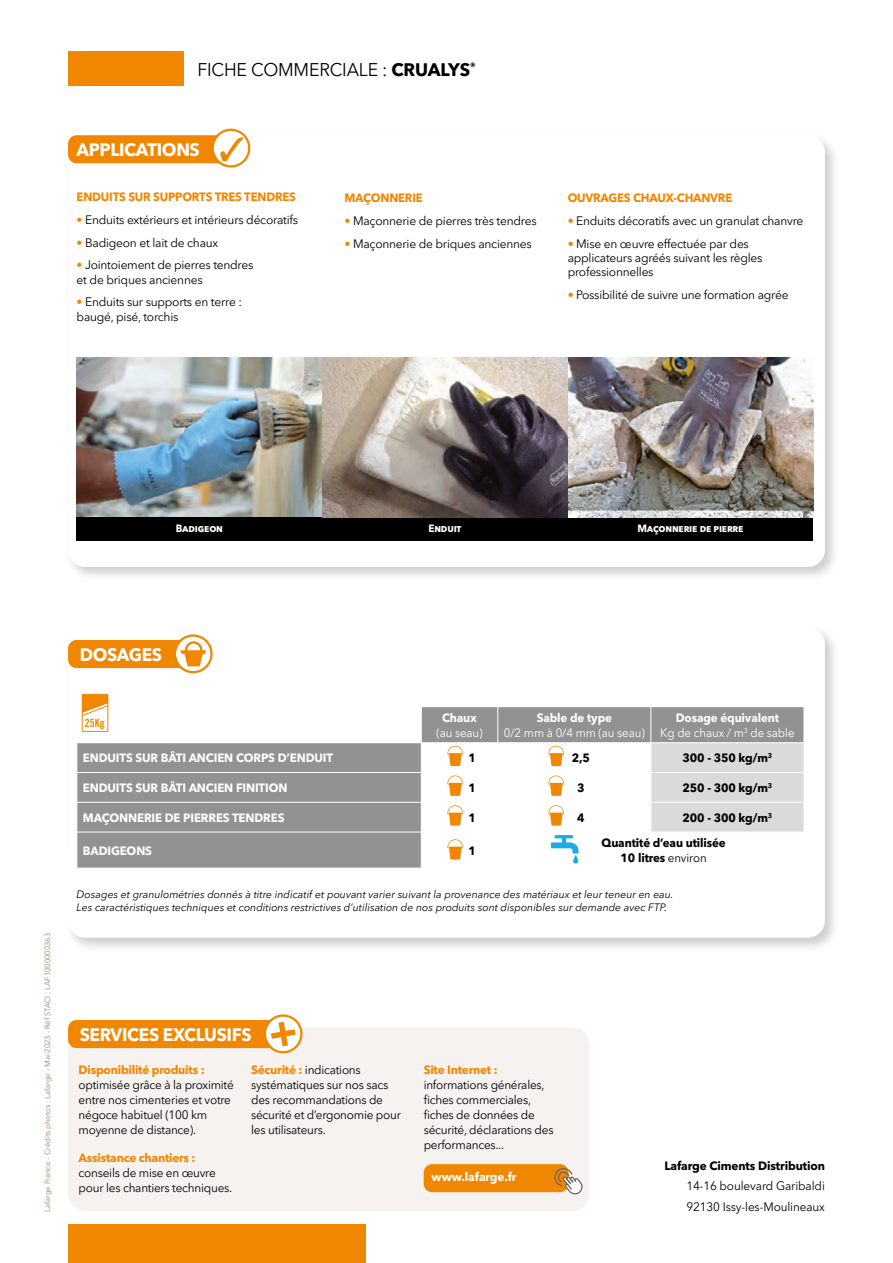
<style>
.page{position:relative;width:893px;height:1263px;background:#fff}
.page>*{position:absolute;margin:0;border:0;box-sizing:border-box;transform-origin:0 0}
.t1{font:700 18px "Avenir Lafarge";letter-spacing:-.02em;color:#fff;scale:.96 1}
.t2{font:18px "Avenir Lafarge";letter-spacing:-.01em;color:#000}
.t3{font:12px/15px "Avenir Lafarge";letter-spacing:-.02em;color:#000}
.t4{font:700 12px "Avenir Lafarge";letter-spacing:-.01em;color:#fff;scale:.96 1}
.t5{font:700 12px/15px "Avenir Lafarge";letter-spacing:-.01em;color:#000;text-align:center;scale:.96 1}
.t6{font:12px/15px "Avenir Lafarge";letter-spacing:-.01em;color:#fff;text-align:center;scale:.96 1}
.t7{font:700 12px "Avenir Lafarge";letter-spacing:-.02em;color:#f18700;scale:.96 1}
.t8{font:700 12px "Avenir Lafarge";letter-spacing:-.02em;color:#f18700}
.t9{font:700 12px "Avenir Lafarge";letter-spacing:-.01em;color:#000}
.t10{font:700 12px "Avenir Lafarge";letter-spacing:-.01em;color:#fff}
.t11{font:italic 10.5px/12.6px "Avenir Lafarge";color:#000}
.t12{font:700 10.5px "Avenir Lafarge";letter-spacing:-.02em;color:#fff;scale:.96 1}
.t13{font:7.5px "Avenir Lafarge";color:#968579}
.s1{font-weight:700}
.s2{color:#f18700}
.s3{font-weight:400}
.s4{font-weight:700;color:#f18700}
</style>
<div class="page">
<div style="left:65px;top:624px;width:775px;height:329px;background:#000;opacity:.2"></div>
<div style="left:68px;top:627px;width:757px;height:311px;background:#fff;border-radius:17px"></div>
<div style="left:65px;top:132px;width:775px;height:450px;background:#000;opacity:.2"></div>
<div style="left:68px;top:135px;width:757px;height:432px;background:#fff;border-radius:17px"></div>
<div style="left:68px;top:1225px;width:298px;height:38px;background:#f18700"></div>
<div style="left:68px;top:135px;width:170px;height:28px;background:#f18700;border-radius:9px"></div>
<div style="left:68px;top:640px;width:125px;height:28px;background:#f18700;border-radius:9px"></div>
<div style="left:68px;top:51px;width:116px;height:35px;background:#f18700"></div>
<img style="left:77px;top:357px;width:245px;height:160px">
<div style="left:77px;top:517px;width:736px;height:24px;background:#000"></div>
<svg style="left:172px;top:634px;width:41px;height:40px"></svg>
<div style="left:82px;top:694px;width:26px;height:38px;border:1px solid #f18700"></div>
<div style="left:68px;top:1027px;width:522px;height:184px;background:#f5f2ef;border-radius:18px"></div>
<div style="left:68px;top:1020px;width:219px;height:28px;background:#f18700;border-radius:9px"></div>
<svg style="left:262px;top:1014px;width:41px;height:40px"></svg>
<div style="left:45px;top:848px;width:23px;height:364px;background:#fff"></div>
<div style="left:424px;top:1164px;width:144px;height:28px;background:#f18700;border-radius:9px"></div>
<svg style="left:554px;top:1168px;width:29px;height:26px"></svg>
<svg style="left:210px;top:129px;width:42px;height:39px"></svg>
<img style="left:568px;top:357px;width:245px;height:160px">
<svg style="left:322px;top:357px;width:246px;height:160px;background:#8e847f"></svg>
<svg style="left:77px;top:695px;width:727px;height:173px"></svg>
<h1 class="t2" style="left:197px;top:55px;width:280px">FICHE COMMERCIALE : <span class="s1">CRUALYS</span><sup>®</sup></h1>
<h1 class="t1" style="left:77px;top:135px;width:130px">APPLICATIONS</h1>
<p class="t7" style="left:77px;top:187px;width:230px">ENDUITS SUR SUPPORTS TRES TENDRES</p>
<p class="t3" style="left:77px;top:211px;width:223px"><span class="s2">•</span> Enduits extérieurs et intérieurs décoratifs</p>
<p class="t3" style="left:77px;top:234px;width:143px"><span class="s2">•</span> Badigeon et lait de chaux</p>
<p class="t3" style="left:77px;top:257px;width:178px;line-height:14.2px"><span class="s2">•</span> Jointoiement de pierres tendres et de briques anciennes</p>
<p class="t3" style="left:77px;top:294px;width:167px;line-height:14.2px"><span class="s2">•</span> Enduits sur supports en terre : baugé, pisé, torchis</p>
<p class="t7" style="left:344px;top:188px;width:83px">MAÇONNERIE</p>
<p class="t3" style="left:344px;top:212px;width:194px"><span class="s2">•</span> Maçonnerie de pierres très tendres</p>
<p class="t3" style="left:344px;top:235px;width:189px"><span class="s2">•</span> Maçonnerie de briques anciennes</p>
<p class="t7" style="left:568px;top:188px;width:173px">OUVRAGES CHAUX-CHANVRE</p>
<p class="t3" style="left:568px;top:212px;width:237px"><span class="s2">•</span> Enduits décoratifs avec un granulat chanvre</p>
<p class="t3" style="left:568px;top:235px;width:196px;line-height:14.2px"><span class="s2">•</span> Mise en œuvre effectuée par des applicateurs agréés suivant les règles professionnelles</p>
<p class="t3" style="left:568px;top:286px;width:222px"><span class="s2">•</span> Possibilité de suivre une formation agrée</p>
<p class="t12" style="left:176px;top:520px;width:51px">Badigeon</p>
<p class="t12" style="left:428px;top:520px;width:36px">Enduit</p>
<p class="t12" style="left:637px;top:520px;width:112px">Maçonnerie de pierre</p>
<p class="t13" style="left:42px;top:1212px;width:280px;rotate:-90deg">Lafarge France - Crédits photos : Lafarge - Mai 2023 - Réf STACI : LAF1000000363</p>
<h1 class="t1" style="left:80px;top:640px;width:87px">DOSAGES</h1>
<p class="t4" style="left:442px;top:708px;width:38px">Chaux</p>
<p class="t6" style="left:436px;top:724px;width:50px">(au seau)</p>
<p class="t4" style="left:537px;top:708px;width:80px">Sable de type</p>
<p class="t6" style="left:504px;top:724px;width:148px">0/2 mm à 0/4 mm (au seau)</p>
<p class="t6" style="left:660px;top:709px;width:141px"><span class="s1">Dosage équivalent<br></span>Kg de chaux / m<sup>3</sup> de sable</p>
<p class="t4" style="left:83px;top:748px;width:262px">ENDUITS SUR BÂTI ANCIEN CORPS D’ENDUIT</p>
<p class="t5" style="left:469px;top:749px;width:9px">1</p>
<p class="t5" style="left:572px;top:749px;width:20px">2,5</p>
<p class="t5" style="left:683px;top:749px;width:95px">300 - 350 kg/m<sup>3</sup></p>
<p class="t4" style="left:83px;top:778px;width:215px">ENDUITS SUR BÂTI ANCIEN FINITION</p>
<p class="t5" style="left:469px;top:779px;width:9px">1</p>
<p class="t5" style="left:577px;top:779px;width:9px">3</p>
<p class="t5" style="left:683px;top:779px;width:95px">250 - 300 kg/m<sup>3</sup></p>
<p class="t4" style="left:83px;top:808px;width:212px">MAÇONNERIE DE PIERRES TENDRES</p>
<p class="t5" style="left:469px;top:809px;width:9px">1</p>
<p class="t5" style="left:577px;top:809px;width:9px">4</p>
<p class="t5" style="left:683px;top:809px;width:95px">200 - 300 kg/m<sup>3</sup></p>
<p class="t4" style="left:83px;top:841px;width:74px">BADIGEONS</p>
<p class="t5" style="left:469px;top:842px;width:9px">1</p>
<p class="t5" style="left:602px;top:834px;width:131px">Quantité d’eau utilisée<br>10 litres <span class="s3">environ</span></p>
<p class="t11" style="left:77px;top:887px;width:598px">Dosages et granulométries donnés à titre indicatif et pouvant varier suivant la provenance des matériaux et leur teneur en eau.<br>Les caractéristiques techniques et conditions restrictives d’utilisation de nos produits sont disponibles sur demande avec FTP.</p>
<h1 class="t1" style="left:80px;top:1020px;width:181px">SERVICES EXCLUSIFS</h1>
<p class="t8" style="left:79px;top:1060px;width:127px">Disponibilité produits :</p>
<p class="t3" style="left:79px;top:1076px;width:157px">optimisée grâce à la proximité entre nos cimenteries et votre négoce habituel (100 km moyenne de distance).</p>
<p class="t8" style="left:79px;top:1148px;width:118px">Assistance chantiers :</p>
<p class="t3" style="left:79px;top:1164px;width:155px">conseils de mise en œuvre pour les chantiers techniques.</p>
<p class="t3" style="left:251px;top:1061px;width:151px"><span class="s4">Sécurité :</span> indications systématiques sur nos sacs des recommandations de sécurité et d’ergonomie pour les utilisateurs.</p>
<p class="t8" style="left:424px;top:1060px;width:75px">Site Internet :</p>
<p class="t3" style="left:424px;top:1076px;width:131px">informations générales, fiches commerciales, fiches de données de sécurité, déclarations des performances...</p>
<p class="t10" style="left:432px;top:1167px;width:87px">www.lafarge.fr</p>
<p class="t9" style="left:664px;top:1156px;width:162px">Lafarge Ciments Distribution</p>
<p class="t3" style="left:686px;top:1175px;width:140px;line-height:20.7px">14-16 boulevard Garibaldi<br>92130 Issy-les-Moulineaux</p>
</div>
